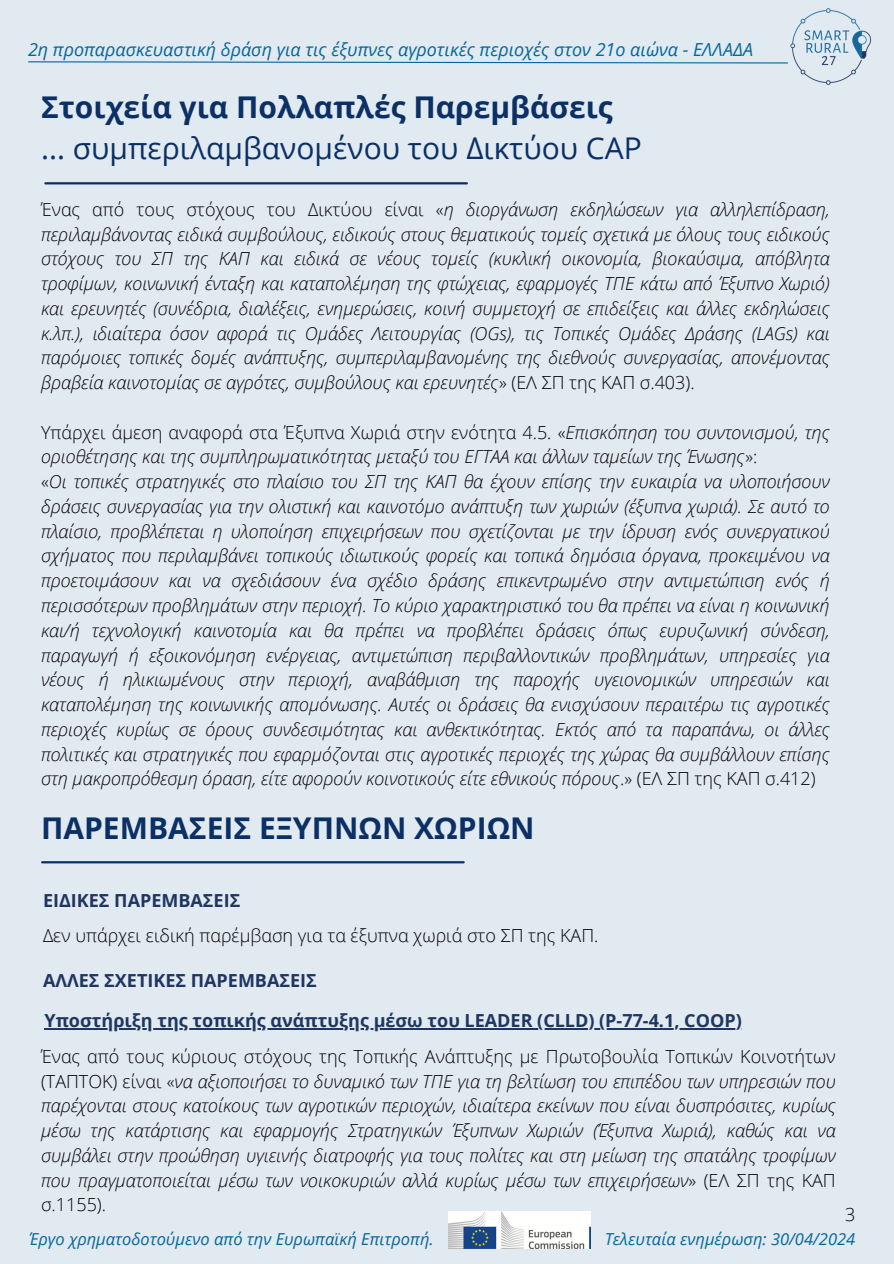
<style>
.page{position:relative;width:894px;height:1264px;background:#fff}
.page>*{position:absolute;margin:0;border:0;box-sizing:border-box;transform-origin:0 0}
.t1{font:30px/41.7px "Open Sans";color:#0a3065}
.t2{font:700 30px "Open Sans";color:#0a3065}
.t3{font:italic 300 18px/24.8px "Open Sans";color:#000;text-align:justify}
.t4{font:700 18px "Open Sans";color:#1f3661}
.t5{font:italic 18px "Open Sans";color:#06679b}
.t6{font:300 18px "Open Sans";color:#000}
.t7{font:italic 16.5px "Open Sans";color:#06679b}
.s1{font-weight:700}
.s2{font-style:normal}
</style>
<div class="page">
<div style="left:0;top:0;width:893px;height:1263px;background:#e1e9f1"></div>
<img style="left:790px;top:8px;width:81px;height:77px">
<svg style="left:28px;top:61px;width:760px;height:3px"></svg>
<hr style="left:45px;top:182px;width:421px;height:2px;background:#0a3065">
<hr style="left:42px;top:861px;width:421px;height:2px;background:#0a3065">
<hr style="left:44px;top:1028px;width:698px;height:1px;background:#1f3661">
<img style="left:448px;top:1211px;width:142px;height:37px">
<p class="t5" style="left:28px;top:36px;width:726px">2η προπαρασκευαστική δράση για τις έξυπνες αγροτικές περιοχές στον 21ο αιώνα - ΕΛΛΑΔΑ</p>
<p class="t1" style="left:41px;top:85px;width:602px"><span class="s1">Στοιχεία για Πολλαπλές Παρεμβάσεις </span>... συμπεριλαμβανομένου του Δικτύου CAP</p>
<p class="t3" style="left:41px;top:196px;width:790px"><span class="s2">Ένας από τους στόχους του Δικτύου είναι «</span>η διοργάνωση εκδηλώσεων για αλληλεπίδραση, περιλαμβάνοντας ειδικά συμβούλους, ειδικούς στους θεματικούς τομείς σχετικά με όλους τους ειδικούς στόχους του ΣΠ της ΚΑΠ και ειδικά σε νέους τομείς (κυκλική οικονομία, βιοκαύσιμα, απόβλητα τροφίμων, κοινωνική ένταξη και καταπολέμηση της φτώχειας, εφαρμογές ΤΠΕ κάτω από Έξυπνο Χωριό) και ερευνητές (συνέδρια, διαλέξεις, ενημερώσεις, κοινή συμμετοχή σε επιδείξεις και άλλες εκδηλώσεις κ.λπ.), ιδιαίτερα όσον αφορά τις Ομάδες Λειτουργίας (OGs), τις Τοπικές Ομάδες Δράσης (LAGs) και παρόμοιες τοπικές δομές ανάπτυξης, συμπεριλαμβανομένης της διεθνούς συνεργασίας, απονέμοντας βραβεία καινοτομίας σε αγρότες, συμβούλους και ερευνητές<span class="s2">» (ΕΛ ΣΠ της ΚΑΠ σ.403).</span></p>
<p class="t3" style="left:41px;top:419px;width:790px"><span class="s2">Υπάρχει άμεση αναφορά στα Έξυπνα Χωριά στην ενότητα 4.5. «</span>Επισκόπηση του συντονισμού, της οριοθέτησης και της συμπληρωματικότητας μεταξύ του ΕΓΤΑΑ και άλλων ταμείων της Ένωσης<span class="s2">»:</span></p>
<h1 class="t3" style="left:41px;top:469px;width:790px"><span class="s2">«</span>Οι τοπικές στρατηγικές στο πλαίσιο του ΣΠ της ΚΑΠ θα έχουν επίσης την ευκαιρία να υλοποιήσουν δράσεις συνεργασίας για την ολιστική και καινοτόμο ανάπτυξη των χωριών (έξυπνα χωριά). Σε αυτό το πλαίσιο, προβλέπεται η υλοποίηση επιχειρήσεων που σχετίζονται με την ίδρυση ενός συνεργατικού σχήματος που περιλαμβάνει τοπικούς ιδιωτικούς φορείς και τοπικά δημόσια όργανα, προκειμένου να προετοιμάσουν και να σχεδιάσουν ένα σχέδιο δράσης επικεντρωμένο στην αντιμετώπιση ενός ή περισσότερων προβλημάτων στην περιοχή. Το κύριο χαρακτηριστικό του θα πρέπει να είναι η κοινωνική και/ή τεχνολογική καινοτομία και θα πρέπει να προβλέπει δράσεις όπως ευρυζωνική σύνδεση, παραγωγή ή εξοικονόμηση ενέργειας, αντιμετώπιση περιβαλλοντικών προβλημάτων, υπηρεσίες για νέους ή ηλικιωμένους στην περιοχή, αναβάθμιση της παροχής υγειονομικών υπηρεσιών και καταπολέμηση της κοινωνικής απομόνωσης. Αυτές οι δράσεις θα ενισχύσουν περαιτέρω τις αγροτικές περιοχές κυρίως σε όρους συνδεσιμότητας και ανθεκτικότητας. Εκτός από τα παραπάνω, οι άλλες πολιτικές και στρατηγικές που εφαρμόζονται στις αγροτικές περιοχές της χώρας θα συμβάλλουν επίσης στη μακροπρόθεσμη όραση, είτε αφορούν κοινοτικούς είτε εθνικούς πόρους<span class="s2">.» (ΕΛ ΣΠ της ΚΑΠ σ.412)</span></h1>
<h3 class="t2" style="left:41px;top:806px;width:495px">ΠΑΡΕΜΒΑΣΕΙΣ ΕΞΥΠΝΩΝ ΧΩΡΙΩΝ</h3>
<p class="t4" style="left:43px;top:887px;width:199px">ΕΙΔΙΚΕΣ ΠΑΡΕΜΒΑΣΕΙΣ</p>
<h3 class="t6" style="left:43px;top:922px;width:556px">Δεν υπάρχει ειδική παρέμβαση για τα έξυπνα χωριά στο ΣΠ της ΚΑΠ.</h3>
<p class="t4" style="left:43px;top:967px;width:275px">ΑΛΛΕΣ ΣΧΕΤΙΚΕΣ ΠΑΡΕΜΒΑΣΕΙΣ</p>
<p class="t4" style="left:44px;top:1007px;width:698px">Υποστήριξη της τοπικής ανάπτυξης μέσω του LEADER (CLLD) (P-77-4.1, COOP)</p>
<h4 class="t3" style="left:41px;top:1043px;width:796px"><span class="s2">Ένας από τους κύριους στόχους της Τοπικής Ανάπτυξης με Πρωτοβουλία Τοπικών Κοινοτήτων (ΤΑΠΤΟΚ) είναι «</span>να αξιοποιήσει το δυναμικό των ΤΠΕ για τη βελτίωση του επιπέδου των υπηρεσιών που παρέχονται στους κατοίκους των αγροτικών περιοχών, ιδιαίτερα εκείνων που είναι δυσπρόσιτες, κυρίως μέσω της κατάρτισης και εφαρμογής Στρατηγικών Έξυπνων Χωριών (Έξυπνα Χωριά), καθώς και να συμβάλει στην προώθηση υγιεινής διατροφής για τους πολίτες και στη μείωση της σπατάλης τροφίμων που πραγματοποιείται μέσω των νοικοκυριών αλλά κυρίως μέσω των επιχειρήσεων<span class="s2">» (ΕΛ ΣΠ της ΚΑΠ σ.1155).</span></h4>
<h2 class="t6" style="left:844px;top:1201px;width:12px">3</h2>
<p class="t7" style="left:29px;top:1227px;width:406px">Έργο χρηματοδοτούμενο από την Ευρωπαϊκή Επιτροπή.</p>
<p class="t7" style="left:604px;top:1227px;width:252px">Τελευταία ενημέρωση: 30/04/2024</p>
</div>
